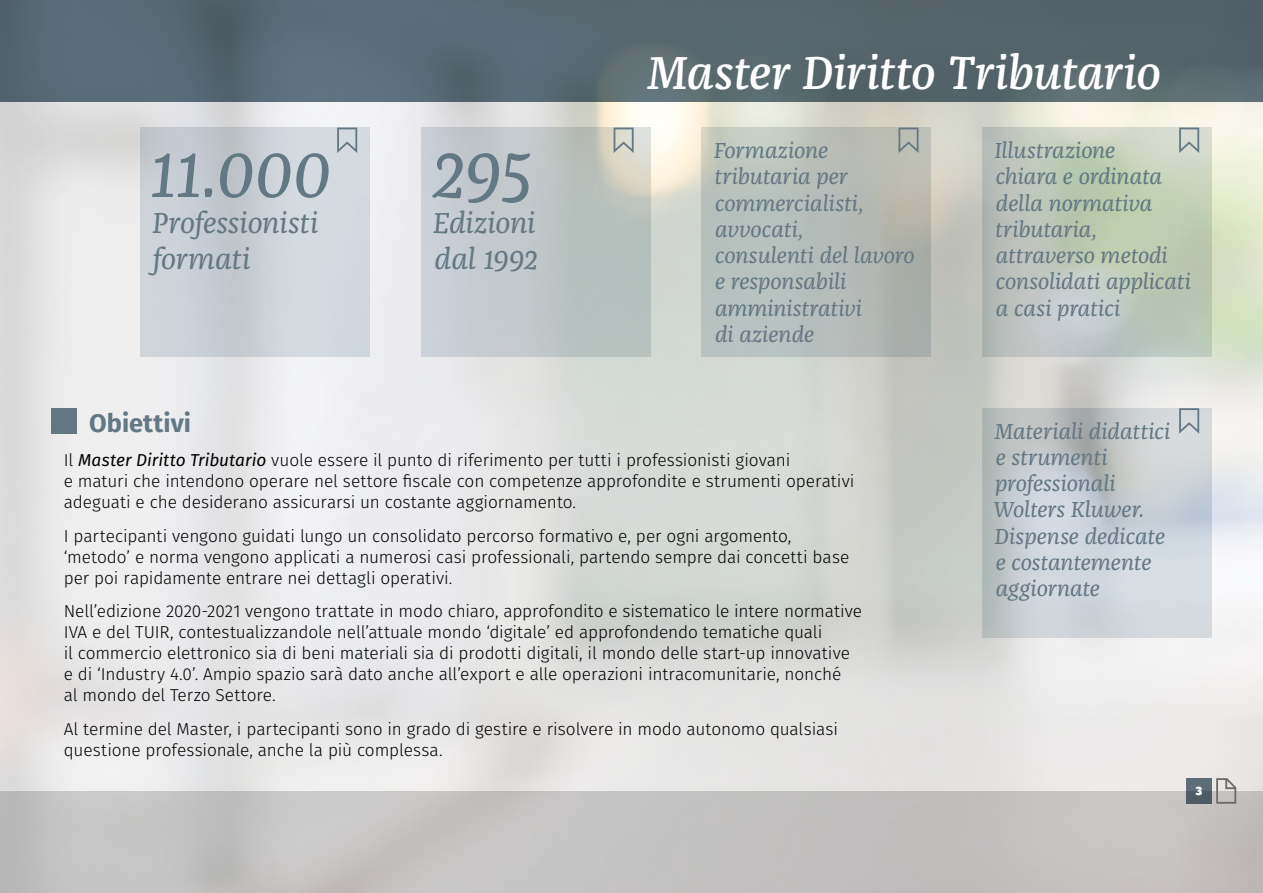
<style>
.page{position:relative;width:1263px;height:893px;background:#fff}
.page>*{position:absolute;margin:0;border:0;box-sizing:border-box;transform-origin:0 0}
.t1{font:italic 72px "Franziska Pro";letter-spacing:-.015em;color:#647884}
.t2{font:italic 500 48px "Franziska Pro";letter-spacing:-.01em;color:#fff}
.t3{font:italic 30px/36px "Franziska Pro";letter-spacing:-.005em;color:#647884}
.t4{font:700 25.5px "Fira Sans";color:#647884}
.t5{font:italic 22.5px/26.2px "Franziska Pro";letter-spacing:-.005em;color:#647884}
.t6{font:300 17.25px/21px "Fira Sans";letter-spacing:-.005em;color:#000}
.t7{font:900 12px "Fira Sans";color:#fff}
.s1{font-weight:400;font-style:italic}
</style>
<div class="page">
<div style="left:0;top:791px;width:1263px;height:102px;background:#c3c1c1"></div>
<div style="left:0;top:0;width:1263px;height:102px;background:linear-gradient(to right,#596c78,#56656a)"></div>
<div style="left:140px;top:128px;width:230px;height:229px;background:linear-gradient(to right,#c5cad0,#d3d9e0)"></div>
<svg style="left:982px;top:408px;width:230px;height:230px;background:#c8ced2"></svg>
<svg style="left:421px;top:128px;width:230px;height:229px;background:#c0c7c7"></svg>
<div style="left:702px;top:128px;width:229px;height:229px;background:linear-gradient(to right,#bcc7c4,#b1b3ac)"></div>
<svg style="left:982px;top:128px;width:230px;height:229px;background:#bec8ba"></svg>
<div style="left:51px;top:408px;width:26px;height:26px;background:#647884"></div>
<svg style="left:337px;top:128px;width:20px;height:25px"></svg>
<svg style="left:613px;top:128px;width:21px;height:25px"></svg>
<svg style="left:898px;top:128px;width:20px;height:25px"></svg>
<svg style="left:1179px;top:128px;width:20px;height:25px"></svg>
<svg style="left:1179px;top:408px;width:20px;height:26px"></svg>
<div style="left:1186px;top:778px;width:26px;height:26px;background:#55646e"></div>
<svg style="left:1216px;top:778px;width:20px;height:26px"></svg>
<h1 class="t1" style="left:151px;top:128px;width:182px">11.000</h1>
<h3 class="t3" style="left:152px;top:205px;width:168px">Professionisti formati</h3>
<h1 class="t1" style="left:433px;top:128px;width:101px">295</h1>
<h3 class="t3" style="left:433px;top:205px;width:106px">Edizioni dal 1992</h3>
<h2 class="t2" style="left:647px;top:43px;width:516px">Master Diritto Tributario</h2>
<h3 class="t5" style="left:714px;top:137px;width:202px">Formazione tributaria per commercialisti, avvocati,<br>consulenti del lavoro e responsabili amministrativi<br>di aziende</h3>
<h3 class="t5" style="left:994px;top:137px;width:198px">Illustrazione<br>chiara e ordinata della normativa tributaria, attraverso metodi consolidati applicati a casi pratici</h3>
<h3 class="t4" style="left:89px;top:402px;width:103px">Obiettivi</h3>
<p class="t6" style="left:64px;top:449px;width:792px">Il <span class="s1">Master Diritto Tributario</span> vuole essere il punto di riferimento per tutti i professionisti giovani<br>e maturi che intendono operare nel settore fiscale con competenze approfondite e strumenti operativi adeguati e che desiderano assicurarsi un costante aggiornamento.</p>
<p class="t6" style="left:64px;top:525px;width:787px">I partecipanti vengono guidati lungo un consolidato percorso formativo e, per ogni argomento, ‘metodo’ e norma vengono applicati a numerosi casi professionali, partendo sempre dai concetti base per poi rapidamente entrare nei dettagli operativi.</p>
<p class="t6" style="left:64px;top:601px;width:800px">Nell’edizione 2020-2021 vengono trattate in modo chiaro, approfondito e sistematico le intere normative IVA e del TUIR, contestualizzandole nell’attuale mondo ‘digitale’ ed approfondendo tematiche quali<br>il commercio elettronico sia di beni materiali sia di prodotti digitali, il mondo delle start-up innovative e di ‘Industry 4.0’. Ampio spazio sarà dato anche all’export e alle operazioni intracomunitarie, nonché<br>al mondo del Terzo Settore.</p>
<p class="t6" style="left:64px;top:718px;width:776px">Al termine del Master, i partecipanti sono in grado di gestire e risolvere in modo autonomo qualsiasi questione professionale, anche la più complessa.</p>
<h3 class="t5" style="left:993px;top:418px;width:179px">Materiali didattici e strumenti professionali<br>Wolters Kluwer.<br>Dispense dedicate e costantemente aggiornate</h3>
<p class="t7" style="left:1196px;top:780px;width:8px">3</p>
</div>
